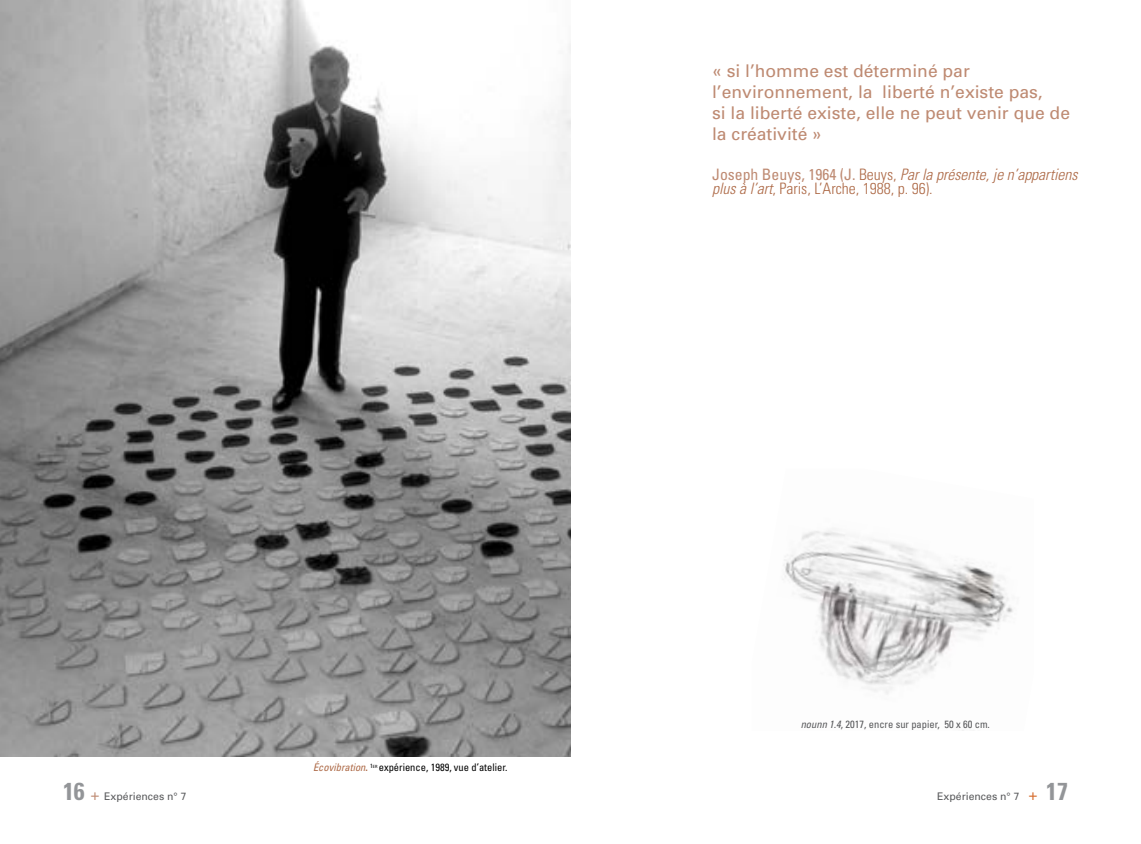
<style>
.page{position:relative;width:1141px;height:844px;background:#fff}
.page>*{position:absolute;margin:0;border:0;box-sizing:border-box;transform-origin:0 0}
.t1{font:17.5px/21px "Univers";color:#be8a72}
.t2{font:italic 300 condensed 15.75px/14px "Univers";color:#ad6946}
.t3{font:condensed 10.5px "Univers";color:#000}
.t4{font:condensed 10.5px "Univers";color:#58595b}
.t5{font:10.5px "Univers";color:#58595b}
.s1{font-weight:400;font-style:normal;color:#be8a72}
.s2{font-style:normal}
.s3{font-style:italic;color:#ad6946}
.s4{font-weight:700;color:#ad6946}
.s5{font-style:italic}
.s6{font-weight:700;font-stretch:condensed;font-size:24.5px;color:#939598}
.s7{font-size:15.75px;color:#be8a72}
.s8{font-size:15.75px;color:#d56a2a}
</style>
<div class="page">
<img style="left:0;top:0;width:570px;height:756px">
<img style="left:782px;top:530px;width:231px;height:165px">
<p class="t1" style="left:712px;top:60px;width:359px">« si l’homme est déterminé par l’environnement, la liberté n’existe pas,<br>si la liberté existe, elle ne peut venir que de la créativité »</p>
<p class="t2" style="left:712px;top:167px;width:371px"><span class="s1">J o s e p h B e u ys , 1 9 64 ( J .</span> <span class="s2">B e u ys ,</span> Parlaprésente,jen’appartiens plusàl’art<span class="s2">, Paris, L’Arche, 1988, p. 96).</span></p>
<p class="t3" style="left:313px;top:760px;width:196px"><span class="s3">Écovibration</span><span class="s4">.</span> <sup>1</sup> <sup>e</sup> <sup>r</sup> expérience, 1989, vue d’atelier.</p>
<p class="t4" style="left:801px;top:717px;width:191px"><span class="s5">nounn1.4</span>, 2017, encre sur papier, 50 x 60 cm.</p>
<p class="t5" style="left:63px;top:790px;width:125px"><span class="s6">16</span> <span class="s7">+</span> Expériences n° 7</p>
<p class="t5" style="left:937px;top:790px;width:132px">Expériences n° 7 <span class="s8">+</span> <span class="s6">17</span></p>
</div>
